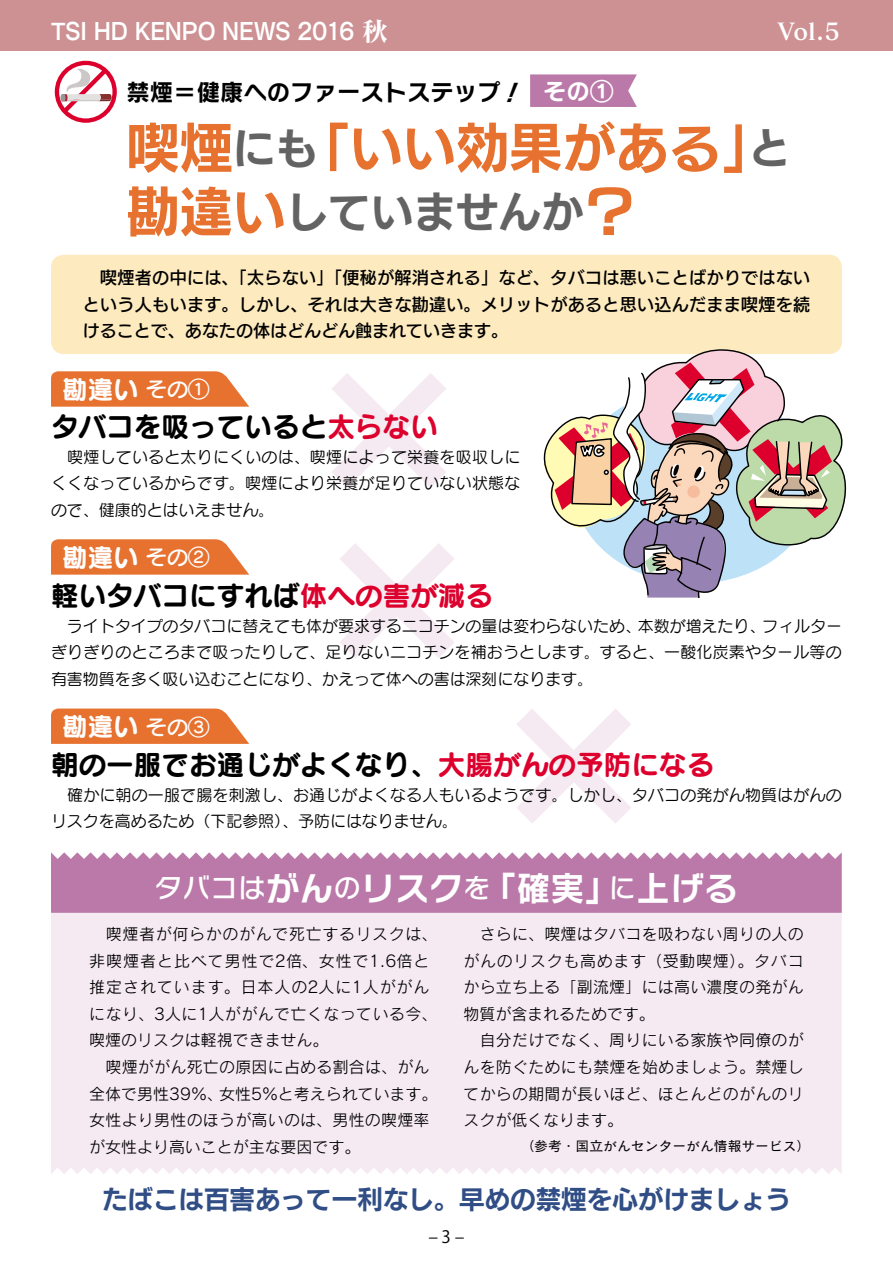
<style>
.page{position:relative;width:893px;height:1263px;background:#fff}
.page>*{position:absolute;margin:0;border:0;box-sizing:border-box;transform-origin:0 0}
.t1{font:53.1px "New Rodin Pro N B";color:#e7712e}
.t2{font:42.45px "New Rodin Pro N B";color:#636363}
.t3{font:34.05px "Rodin NTLG Pro B";color:#fff}
.t4{font:27.6px "Seurat Pro N B";color:#000}
.t5{font:25.5px "New Rodin Pro N B";color:#304e85}
.t6{font:25.5px "Seurat Pro N B";color:#fff}
.t7{font:23.4px "New Cezanne Pro N DB";letter-spacing:-.005em;color:#fff;scale:.9 1}
.t8{font:23.4px "Rodin NTLG Pro B";color:#000}
.t9{font:23.4px "Matisse Pro N B";color:#fff}
.t10{font:23.4px "Rodin NTLG Pro B";color:#fff}
.t11{font:16.95px/26.5px "New Rodin Pro N DB";color:#000;text-align:justify}
.t12{font:16.95px "Koz Go Pr 6 N";color:#000}
.t13{font:15.9px/26.5px "Rodin Pro N M";letter-spacing:.02em;color:#000}
.t14{font:15.9px/26.5px "Seurat Pro N M";letter-spacing:.015em;color:#000;text-align:justify}
.t15{font:13.8px "Cezanne Pro N M";color:#000}
.s1{font-size:22.35px}
.s2{font-family:"Matisse Pro N B";font-size:26.55px}
.s3{font-size:42.45px;color:#636363}
.s4{font-size:53.1px;color:#e7712e}
.s5{font-family:"Seurat Pro N DB";font-size:21.3px}
.s6{color:#dd002d}
.s7{font-family:"Rodin NTLG Pro DB";font-size:27.6px}
</style>
<div class="page">
<div style="left:51px;top:913px;width:791px;height:261px;background:#f5eaf1"></div>
<svg style="left:51px;top:852px;width:791px;height:61px;background:#be81ae"></svg>
<div style="left:0;top:0;width:893px;height:51px;background:#cd9193"></div>
<svg style="left:332px;top:373px;width:114px;height:115px"></svg>
<svg style="left:340px;top:543px;width:114px;height:115px"></svg>
<svg style="left:517px;top:709px;width:114px;height:114px"></svg>
<div style="left:51px;top:255px;width:791px;height:99px;background:#fdeabe;border-radius:13px"></div>
<svg style="left:543px;top:344px;width:304px;height:253px"></svg>
<svg style="left:51px;top:371px;width:198px;height:36px;background:#e97d40"></svg>
<svg style="left:51px;top:539px;width:198px;height:36px;background:#e97d40"></svg>
<svg style="left:51px;top:708px;width:198px;height:36px;background:#e97d40"></svg>
<div style="left:55px;top:61px;width:62px;height:62px;border:4px solid #dd002d;border-radius:50%"></div>
<svg style="left:59px;top:64px;width:53px;height:52px"></svg>
<svg style="left:530px;top:74px;width:107px;height:33px;background:#bd80ad"></svg>
<h3 class="t7" style="left:51px;top:11px;width:376px"><span class="s1">T</span>SI HD KENPO NEWS 2016 <span class="s2">秋</span></h3>
<h3 class="t9" style="left:778px;top:17px;width:63px">Vol.5</h3>
<h3 class="t10" style="left:543px;top:75px;width:72px">その①</h3>
<h3 class="t8" style="left:126px;top:76px;width:422px">禁煙＝健康へのファーストステップ！　</h3>
<h1 class="t1" style="left:126px;top:102px;width:666px">喫煙<span class="s3">にも</span>「いい効果がある」<span class="s3">と</span></h1>
<h2 class="t2" style="left:126px;top:175px;width:512px"><span class="s4">勘違い</span>していませんか<span class="s4">？</span></h2>
<p class="t11" style="left:83px;top:263px;width:729px">　喫煙者の中には、「太らない」「便秘が解消される」など、タバコは悪いことばかりではないという人もいます。しかし、それは大きな勘違い。メリットがあると思い込んだまま喫煙を続けることで、あなたの体はどんどん蝕まれていきます。</p>
<h3 class="t6" style="left:62px;top:372px;width:149px">勘違い <span class="s5">その①</span></h3>
<h3 class="t4" style="left:51px;top:407px;width:388px">タバコを吸っていると<span class="s6">太らない</span></h3>
<p class="t14" style="left:51px;top:443px;width:471px">　喫煙していると太りにくいのは、喫煙によって栄養を吸収しにくくなっているからです。喫煙により栄養が足りていない状態なので、健康的とはいえません。</p>
<h3 class="t6" style="left:62px;top:540px;width:149px">勘違い <span class="s5">その②</span></h3>
<h3 class="t4" style="left:51px;top:576px;width:444px">軽いタバコにすれば<span class="s6">体への害が減る</span></h3>
<p class="t14" style="left:51px;top:612px;width:792px">　ライトタイプのタバコに替えても体が要求するニコチンの量は変わらないため、本数が増えたり、フィルターぎりぎりのところまで吸ったりして、足りないニコチンを補おうとします。すると、一酸化炭素やタール等の有害物質を多く吸い込むことになり、かえって体への害は深刻になります。</p>
<h3 class="t6" style="left:62px;top:709px;width:149px">勘違い <span class="s5">その③</span></h3>
<h3 class="t4" style="left:51px;top:745px;width:665px">朝の一服でお通じがよくなり、<span class="s6">大腸がんの予防になる</span></h3>
<p class="t14" style="left:51px;top:781px;width:792px">　確かに朝の一服で腸を刺激し、お通じがよくなる人もいるようです。しかし、タバコの発がん物質はがんのリスクを高めるため（下記参照）、予防にはなりません。</p>
<h3 class="t3" style="left:155px;top:865px;width:585px"><span class="s7">タバコは</span>がん<span class="s7">の</span>リスク<span class="s7">を</span>「確実」<span class="s7">に</span>上げる</h3>
<p class="t13" style="left:89px;top:920px;width:350px">　喫煙者が何らかのがんで死亡するリスクは、非喫煙者と比べて男性で2倍、女性で1.6倍と推定されています。日本人の2人に1人ががんになり、3人に1人ががんで亡くなっている今、喫煙のリスクは軽視できません。<br>　喫煙ががん死亡の原因に占める割合は、がん全体で男性39％、女性5％と考えられています。女性より男性のほうが高いのは、男性の喫煙率が女性より高いことが主な要因です。</p>
<p class="t13" style="left:463px;top:920px;width:342px">　さらに、喫煙はタバコを吸わない周りの人のがんのリスクも高めます（受動喫煙）。タバコから立ち上る「副流煙」には高い濃度の発がん物質が含まれるためです。<br>　自分だけでなく、周りにいる家族や同僚のがんを防ぐためにも禁煙を始めましょう。禁煙してからの期間が長いほど、ほとんどのがんのリスクが低くなります。</p>
<p class="t15" style="left:520px;top:1137px;width:292px">（参考・国立がんセンターがん情報サービス）</p>
<h3 class="t5" style="left:102px;top:1177px;width:690px">たばこは百害あって一利なし。早めの禁煙を心がけましょう</h3>
<p class="t12" style="left:428px;top:1227px;width:37px">‒ 3 ‒</p>
</div>
